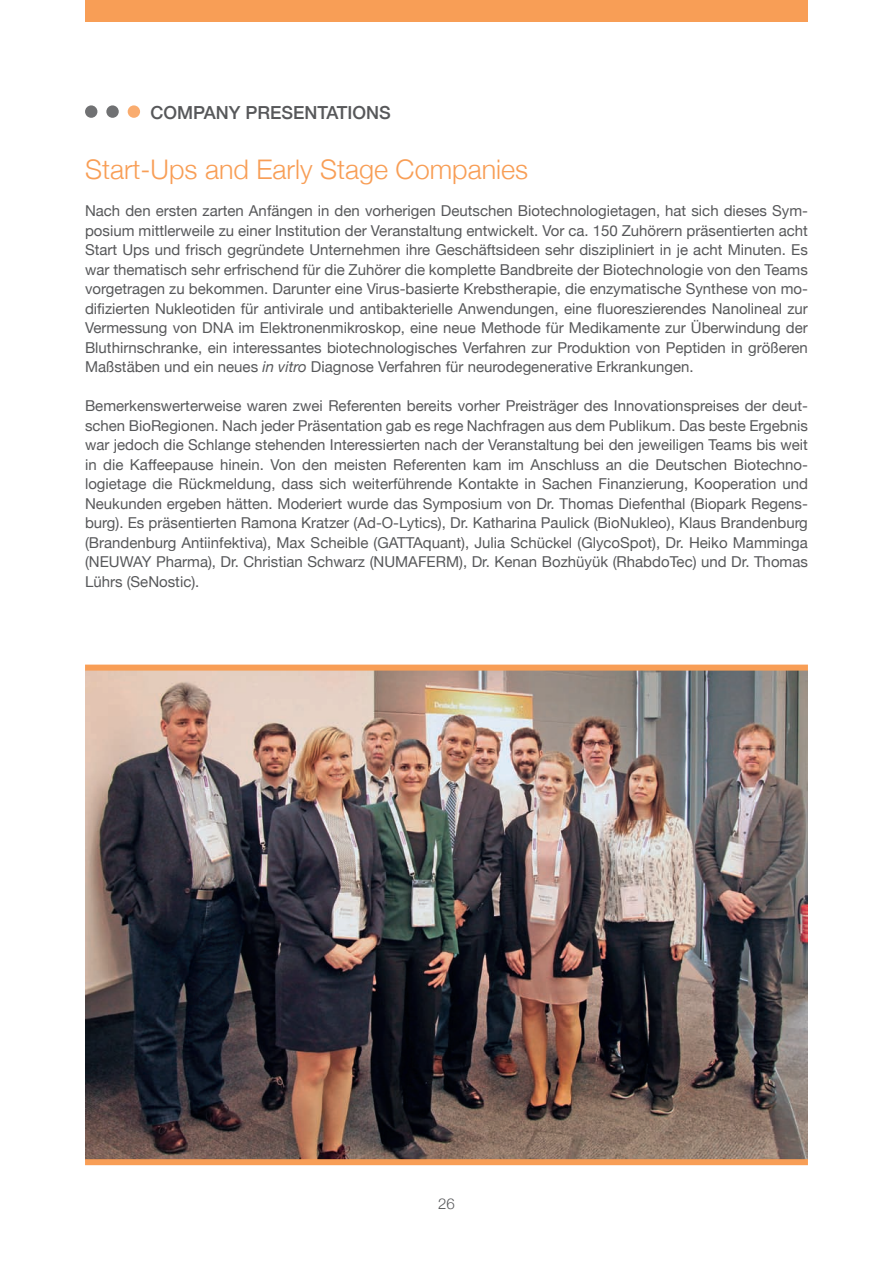
<style>
.page{position:relative;width:893px;height:1263px;background:#fff}
.page>*{position:absolute;margin:0;border:0;box-sizing:border-box;transform-origin:0 0}
.t1{font:300 27px "Helvetica Neue";color:#f89e56}
.t2{font:500 18px "Helvetica Neue";color:#57585a}
.t3{font:15px/19.5px "Helvetica Neue";color:#57585a;text-align:justify}
.t4{font:300 15px "Helvetica Neue";color:#57585a}
.s1{font-style:italic}
</style>
<div class="page">
<img style="left:85px;top:671px;width:723px;height:488px">
<div style="left:85px;top:0;width:723px;height:21px;background:#f89e56"></div>
<svg style="left:85px;top:105px;width:12px;height:13px"></svg>
<svg style="left:106px;top:105px;width:13px;height:13px"></svg>
<svg style="left:128px;top:105px;width:12px;height:13px"></svg>
<div style="left:85px;top:1159px;width:723px;height:6px;background:#f89e56"></div>
<div style="left:85px;top:665px;width:723px;height:6px;background:#f89e56"></div>
<p class="t2" style="left:151px;top:98px;width:242px">COMPANY PRESENTATIONS</p>
<h1 class="t1" style="left:85px;top:148px;width:445px">Start-Ups and Early Stage Companies</h1>
<p class="t3" style="left:85px;top:202px;width:724px">Nach den ersten zarten Anfängen in den vorherigen Deutschen Biotechnologietagen, hat sich dieses Sym&shy;posium mittlerweile zu einer Institution der Veranstaltung entwickelt. Vor ca. 150 Zuhörern präsentierten acht Start Ups und frisch gegründete Unternehmen ihre Geschäftsideen sehr diszipliniert in je acht Minuten. Es war thematisch sehr erfrischend für die Zuhörer die komplette Bandbreite der Biotechnologie von den Teams vorgetragen zu bekommen. Darunter eine Virus-basierte Krebstherapie, die enzymatische Synthese von mo&shy;difizierten Nukleotiden für antivirale und antibakterielle Anwendungen, eine fluoreszierendes Nanolineal zur Vermessung von DNA im Elektronenmikroskop, eine neue Methode für Medikamente zur Überwindung der Bluthirnschranke, ein interessantes biotechnologisches Verfahren zur Produktion von Peptiden in größeren Maßstäben und ein neues <span class="s1">in vitro</span> Diagnose Verfahren für neurodegenerative Erkrankungen.</p>
<p class="t3" style="left:85px;top:397px;width:724px">Bemerkenswerterweise waren zwei Referenten bereits vorher Preisträger des Innovationspreises der deut&shy;schen BioRegionen. Nach jeder Präsentation gab es rege Nachfragen aus dem Publikum. Das beste Ergebnis war jedoch die Schlange stehenden Interessierten nach der Veranstaltung bei den jeweiligen Teams bis weit in die Kaffeepause hinein. Von den meisten Referenten kam im Anschluss an die Deutschen Biotechno&shy;logietage die Rückmeldung, dass sich weiterführende Kontakte in Sachen Finanzierung, Kooperation und Neukunden ergeben hätten. Moderiert wurde das Symposium von Dr. Thomas Diefenthal (Biopark Regens&shy;burg). Es präsentierten Ramona Kratzer (Ad-O-Lytics), Dr. Katharina Paulick (BioNukleo), Klaus Brandenburg (Brandenburg Antiinfektiva), Max Scheible (GATTAquant), Julia Schückel (GlycoSpot), Dr. Heiko Mamminga (NEUWAY Pharma), Dr. Christian Schwarz (NUMAFERM), Dr. Kenan Bozhüyük (RhabdoTec) und Dr. Thomas Lührs (SeNostic).</p>
<p class="t4" style="left:438px;top:1191px;width:18px">26</p>
</div>
